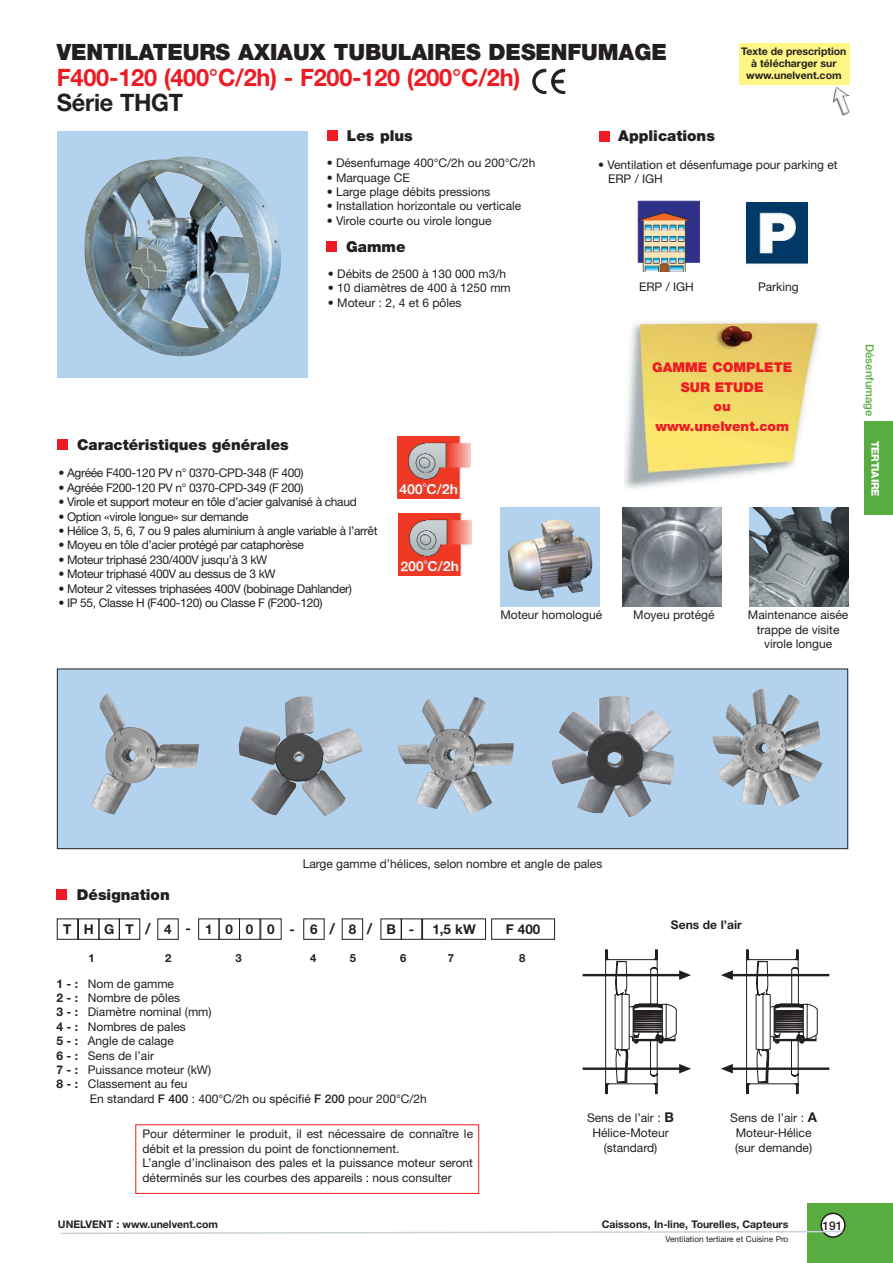
<style>
.page{position:relative;width:893px;height:1263px;background:#fff}
.page>*{position:absolute;margin:0;border:0;box-sizing:border-box;transform-origin:0 0}
.t1{font:700 24px "Helvetica Neue";letter-spacing:-.01em;color:#ed1c24}
.t2{font:700 24px "Helvetica Neue";letter-spacing:-.01em;color:#231f20}
.t3{font:900 22.5px "Helvetica Neue";letter-spacing:-.005em;color:#231f20}
.t4{font:900 15px "Helvetica Neue";color:#231f20}
.t5{font:900 13.5px/19.5px "Helvetica Neue";color:#ed1c24;text-align:center}
.t6{font:700 13.5px "Helvetica Neue";letter-spacing:.825em;color:#231f20}
.t7{font:700 13.5px "Helvetica Neue";letter-spacing:.925em;color:#231f20}
.t8{font:12px/14.4px "Helvetica Neue";color:#231f20;text-align:center}
.t9{font:12px "Helvetica Neue";letter-spacing:-.03em;color:#231f20}
.t10{font:700 12px "Helvetica Neue";color:#231f20}
.t11{font:500 12px "Helvetica Neue";color:#231f20}
.t12{font:500 11.25px "Helvetica Neue";color:#58ac40}
.t13{font:700 11.25px "Helvetica Neue";color:#231f20}
.t14{font:700 10.5px/12px "Helvetica Neue";color:#231f20;text-align:center}
.t15{font:800 10.5px "Helvetica Neue";letter-spacing:-.015em;color:#fff}
.t16{font:8.25px "Helvetica Neue";color:#231f20}
.s1{font-size:15px}
.s2{font-weight:700}
.s3{font-weight:500}
.s4{font-weight:700;font-size:13.5px}
</style>
<div class="page">
<div style="left:807px;top:1203px;width:85px;height:60px;background:#58ac40"></div>
<svg style="left:60px;top:1213px;width:785px;height:25px"></svg>
<div style="left:864px;top:421px;width:28px;height:93px;background:#58ac40"></div>
<img style="left:624px;top:321px;width:197px;height:168px">
<hr style="left:582px;top:974px;width:98px;height:2px;background:#231f20">
<hr style="left:582px;top:1068px;width:98px;height:2px;background:#231f20">
<svg style="left:604px;top:949px;width:87px;height:146px"></svg>
<svg style="left:745px;top:949px;width:73px;height:146px"></svg>
<hr style="left:746px;top:960px;width:1px;height:125px;background:#231f20">
<hr style="left:732px;top:974px;width:97px;height:2px;background:#231f20">
<svg style="left:721px;top:970px;width:11px;height:10px"></svg>
<hr style="left:732px;top:1068px;width:97px;height:2px;background:#231f20">
<svg style="left:721px;top:1064px;width:11px;height:9px"></svg>
<div style="left:57px;top:669px;width:790px;height:180px;background:#b3d2ee"></div>
<div style="left:57px;top:669px;width:791px;height:180px;border:1px solid #231f20"></div>
<div style="left:57px;top:131px;width:251px;height:247px;background:#b3d2ee"></div>
<img style="left:84px;top:157px;width:197px;height:199px">
<div style="left:327px;top:131px;width:10px;height:10px;background:#ed1c24"></div>
<div style="left:326px;top:241px;width:10px;height:11px;background:#ed1c24"></div>
<div style="left:599px;top:131px;width:11px;height:10px;background:#ed1c24"></div>
<img style="left:398px;top:437px;width:73px;height:62px">
<img style="left:398px;top:514px;width:73px;height:61px">
<img style="left:746px;top:202px;width:61px;height:63px">
<img style="left:637px;top:200px;width:62px;height:72px">
<img style="left:622px;top:507px;width:99px;height:100px">
<div style="left:500px;top:507px;width:99px;height:100px;background:#b3d2ee"></div>
<img style="left:508px;top:519px;width:84px;height:80px">
<img style="left:749px;top:507px;width:99px;height:100px">
<div style="left:57px;top:439px;width:11px;height:11px;background:#ed1c24"></div>
<div style="left:57px;top:890px;width:10px;height:10px;background:#ed1c24"></div>
<div style="left:135px;top:1124px;width:344px;height:70px;border:1px solid #ed1c24"></div>
<div style="left:78px;top:918px;width:21px;height:22px;border:1px solid #231f20"></div>
<div style="left:57px;top:918px;width:21px;height:22px;border:1px solid #231f20"></div>
<div style="left:98px;top:918px;width:22px;height:22px;border:1px solid #231f20"></div>
<div style="left:119px;top:918px;width:21px;height:22px;border:1px solid #231f20"></div>
<div style="left:157px;top:918px;width:22px;height:22px;border:1px solid #231f20"></div>
<div style="left:380px;top:918px;width:22px;height:22px;border:1px solid #231f20"></div>
<div style="left:198px;top:918px;width:21px;height:22px;border:1px solid #231f20"></div>
<div style="left:219px;top:918px;width:21px;height:22px;border:1px solid #231f20"></div>
<div style="left:239px;top:918px;width:21px;height:22px;border:1px solid #231f20"></div>
<div style="left:260px;top:918px;width:21px;height:22px;border:1px solid #231f20"></div>
<div style="left:401px;top:918px;width:21px;height:22px;border:1px solid #231f20"></div>
<div style="left:422px;top:918px;width:64px;height:22px;border:1px solid #231f20"></div>
<div style="left:303px;top:918px;width:21px;height:22px;border:1px solid #231f20"></div>
<div style="left:342px;top:918px;width:21px;height:22px;border:1px solid #231f20"></div>
<div style="left:491px;top:918px;width:64px;height:22px;border:1px solid #231f20"></div>
<svg style="left:532px;top:69px;width:33px;height:25px"></svg>
<img style="left:832px;top:87px;width:18px;height:29px">
<div style="left:739px;top:43px;width:110px;height:41px;background:#fff685"></div>
<img style="left:91px;top:693px;width:108px;height:122px">
<img style="left:239px;top:696px;width:123px;height:120px">
<img style="left:398px;top:697px;width:115px;height:118px">
<img style="left:551px;top:696px;width:123px;height:121px">
<img style="left:712px;top:688px;width:110px;height:119px">
<h2 class="t3" style="left:57px;top:44px;width:611px">VENTILATEURS AXIAUX TUBULAIRES DESENFUMAGE</h2>
<h1 class="t1" style="left:57px;top:68px;width:465px">F400-120 (400°C/2h) - F200-120 (200°C/2h)</h1>
<h1 class="t2" style="left:57px;top:94px;width:128px">Série THGT</h1>
<p class="t14" style="left:741px;top:46px;width:107px">Texte de prescription à télécharger sur www.unelvent.com</p>
<p class="t4" style="left:347px;top:131px;width:67px">Les plus</p>
<p class="t8" style="left:327px;top:157px;width:210px">• Désenfumage 400°C/2h ou 200°C/2h</p>
<p class="t8" style="left:327px;top:171px;width:84px">• Marquage CE</p>
<p class="t8" style="left:327px;top:186px;width:165px">• Large plage débits pressions</p>
<p class="t8" style="left:327px;top:200px;width:196px">• Installation horizontale ou verticale</p>
<p class="t8" style="left:327px;top:215px;width:166px">• Virole courte ou virole longue</p>
<p class="t4" style="left:346px;top:241px;width:61px">Gamme</p>
<p class="t8" style="left:328px;top:268px;width:180px">• Débits de 2500 à 130 000 m3/h</p>
<p class="t8" style="left:328px;top:282px;width:184px">• 10 diamètres de 400 à 1250 mm</p>
<p class="t8" style="left:328px;top:296px;width:135px">• Moteur : 2, 4 et 6 pôles</p>
<p class="t4" style="left:618px;top:131px;width:98px">Applications</p>
<p class="t8" style="left:608px;top:158px;width:231px;text-align:left;text-indent:-10px">• Ventilation et désenfumage pour parking et<br>ERP / IGH</p>
<p class="t8" style="left:639px;top:280px;width:56px">ERP / IGH</p>
<p class="t8" style="left:758px;top:280px;width:42px">Parking</p>
<p class="t5" style="left:652px;top:359px;width:141px">GAMME COMPLETE<br>SUR ETUDE<br>ou www.unelvent.com</p>
<p class="t4" style="left:77px;top:439px;width:213px">Caractéristiques générales</p>
<p class="t9" style="left:58px;top:469px;width:247px">• Agréée F400-120 PV n° 0370-CPD-348 (F 400)</p>
<p class="t9" style="left:58px;top:483px;width:247px">• Agréée F200-120 PV n° 0370-CPD-349 (F 200)</p>
<p class="t9" style="left:58px;top:498px;width:300px">• Virole et support moteur en tôle d’acier galvanisé à chaud</p>
<p class="t9" style="left:58px;top:512px;width:192px">• Option «virole longue» sur demande</p>
<p class="t9" style="left:58px;top:526px;width:320px">• Hélice 3, 5, 6, 7 ou 9 pales aluminium à angle variable à l’arrêt</p>
<p class="t9" style="left:58px;top:541px;width:247px">• Moyeu en tôle d’acier protégé par cataphorèse</p>
<p class="t9" style="left:58px;top:555px;width:210px">• Moteur triphasé 230/400V jusqu’à 3 kW</p>
<p class="t9" style="left:58px;top:570px;width:219px">• Moteur triphasé 400V au dessus de 3 kW</p>
<p class="t9" style="left:58px;top:584px;width:295px">• Moteur 2 vitesses triphasées 400V (bobinage Dahlander)</p>
<p class="t9" style="left:58px;top:598px;width:265px">• IP 55, Classe H (F400-120) ou Classe F (F200-120)</p>
<p class="t8" style="left:500px;top:609px;width:103px">Moteur homologué</p>
<p class="t8" style="left:748px;top:609px;width:102px">Maintenance aisée trappe de visite virole longue</p>
<p class="t8" style="left:633px;top:609px;width:83px">Moyeu protégé</p>
<p class="t12" style="left:874px;top:344px;width:73px;rotate:90deg">Désenfumage</p>
<p class="t15" style="left:879px;top:441px;width:57px;rotate:90deg">TERTIAIRE</p>
<p class="t4" style="left:77px;top:890px;width:94px">Désignation</p>
<p class="t8" style="left:303px;top:858px;width:301px">Large gamme d’hélices, selon nombre et angle de pales</p>
<p class="t6" style="left:310px;top:924px;width:87px">6<span class="s1">/</span>8<span class="s1">/</span>B</p>
<p class="t6" style="left:432px;top:924px;width:45px">1,5 kW</p>
<p class="t7" style="left:63px;top:924px;width:233px">THGT<span class="s1">/</span>4-1000 -</p>
<p class="t6" style="left:409px;top:924px;width:7px">-</p>
<p class="t6" style="left:505px;top:924px;width:36px">F 400</p>
<p class="t13" style="left:89px;top:954px;width:8px">1</p>
<p class="t13" style="left:165px;top:954px;width:8px">2</p>
<p class="t13" style="left:235px;top:954px;width:8px">3</p>
<p class="t13" style="left:310px;top:954px;width:8px">4</p>
<p class="t13" style="left:350px;top:954px;width:8px">5</p>
<p class="t13" style="left:400px;top:954px;width:8px">6</p>
<p class="t13" style="left:448px;top:954px;width:8px">7</p>
<p class="t13" style="left:519px;top:954px;width:8px">8</p>
<p class="t8" style="left:57px;top:977px;width:157px;text-align:left"><span class="s2">1 - :</span> Nom de gamme<br><span class="s2">2 - :</span> Nombre de pôles<br><span class="s2">3 - :</span> Diamètre nominal (mm)<br><span class="s2">4 - :</span> Nombres de pales<br><span class="s2">5 - :</span> Angle de calage<br><span class="s2">6 - :</span> Sens de l’air<br><span class="s2">7 - :</span> Puissance moteur (kW)<br><span class="s2">8 - :</span> Classement au feu</p>
<p class="t8" style="left:90px;top:1092px;width:338px">En standard <span class="s3">F 400</span> : 400°C/2h ou spécifié <span class="s3">F 200</span> pour 200°C/2h</p>
<p class="t10" style="left:671px;top:920px;width:72px">Sens de l’air</p>
<p class="t8" style="left:142px;top:1128px;width:332px;text-align:left">Pour déterminer le produit, il est nécessaire de connaître le débit et la pression du point de fonctionnement.<br>L’angle d’inclinaison des pales et la puissance moteur seront déterminés sur les courbes des appareils : nous consulter</p>
<p class="t8" style="left:587px;top:1112px;width:89px">Sens de l’air : <span class="s4">B<br></span>Hélice-Moteur (standard)</p>
<p class="t8" style="left:730px;top:1112px;width:88px">Sens de l’air : <span class="s4">A<br></span>Moteur-Hélice (sur demande)</p>
<p class="t14" style="left:58px;top:1220px;width:162px">UNELVENT : www.unelvent.com</p>
<p class="t14" style="left:601px;top:1220px;width:188px">Caissons, In-line, Tourelles, Capteurs</p>
<p class="t11" style="left:822px;top:1221px;width:22px">191</p>
<p class="t16" style="left:665px;top:1236px;width:124px">Ventilation tertiaire et Cuisine Pro</p>
</div>
